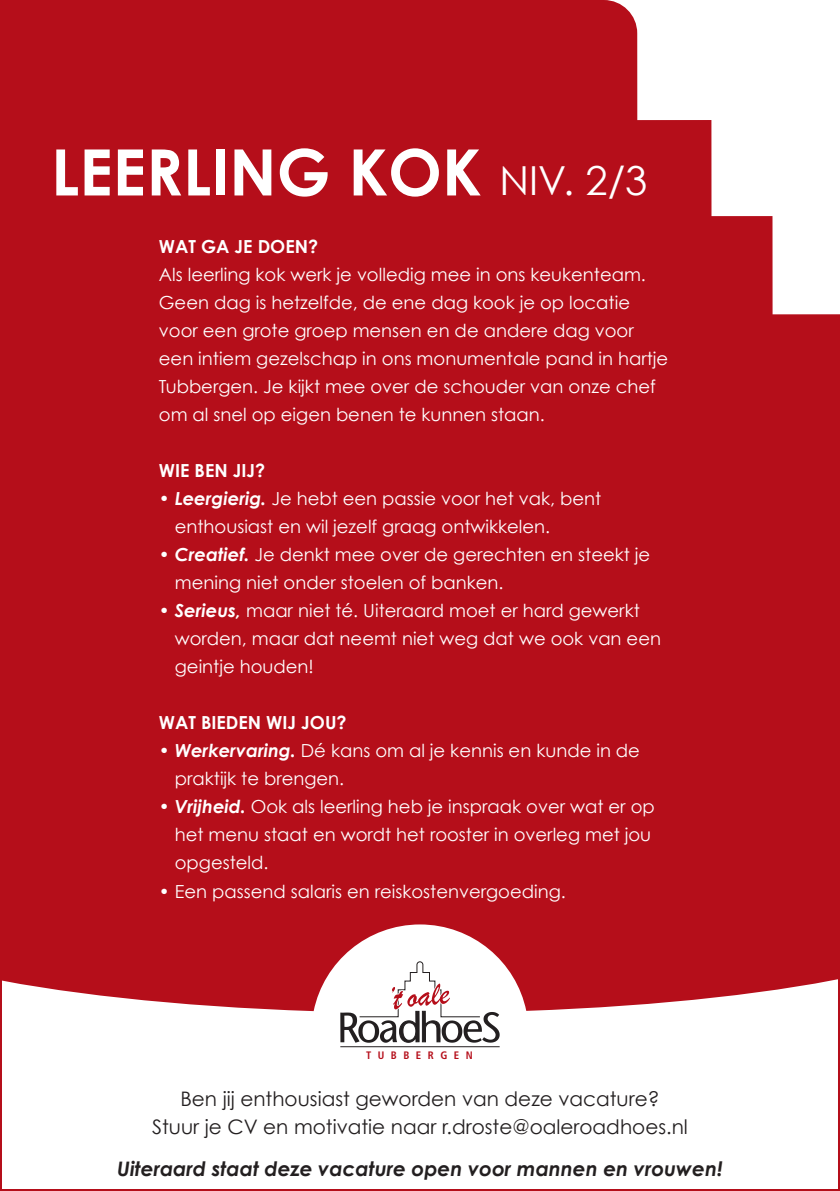
<style>
.page{position:relative;width:840px;height:1191px;background:#fff}
.page>*{position:absolute;margin:0;border:0;box-sizing:border-box;transform-origin:0 0}
.t1{font:700 64px "Century Gothic";color:#fff}
.t2{font:20px/28px "Century Gothic";color:#231f20;text-align:center}
.t3{font:italic 700 20px "Century Gothic";color:#231f20}
.t4{font:18px/28px "Century Gothic";color:#fff}
.t5{font:700 18px "Century Gothic";color:#fff}
.t6{font:700 condensed 10.8px "Frutiger";letter-spacing:.6em;color:#b50e1a}
.s1{font-weight:400;font-size:40px}
.s2{font-weight:700;font-style:italic}
</style>
<div class="page">
<div style="left:0;top:699px;width:839px;height:338px;background:#b50e1a"></div>
<svg style="left:603px;top:0;width:236px;height:699px;fill:#b50e1a"></svg>
<div style="left:0;top:0;width:603px;height:703px;background:#b50e1a"></div>
<svg style="left:3px;top:924px;width:833px;height:124px"></svg>
<hr style="left:340px;top:1046px;width:159px;height:1px;background:#231f20">
<svg style="left:340px;top:960px;width:159px;height:83px;background:#dcd7d7"></svg>
<div style="left:0;top:830px;width:839px;height:361px;border:2px solid #b50e1a"></div>
<h1 class="t1" style="left:51px;top:132px;width:597px">LEERLING KOK <span class="s1">niv. 2/3</span></h1>
<p class="t5" style="left:159px;top:235px;width:161px">WAT GA JE DOEN?</p>
<p class="t4" style="left:159px;top:260px;width:510px">Als leerling kok werk je volledig mee in ons keukenteam.<br>Geen dag is hetzelfde, de ene dag kook je op locatie voor een grote groep mensen en de andere dag voor een intiem gezelschap in ons monumentale pand in hartje Tubbergen. Je kijkt mee over de schouder van onze chef om al snel op eigen benen te kunnen staan.</p>
<p class="t5" style="left:159px;top:459px;width:108px">WIE BEN JIJ?</p>
<p class="t4" style="left:175px;top:484px;width:428px;text-indent:-16px">• <span class="s2">Leergierig.</span> Je hebt een passie voor het vak, bent enthousiast en wil jezelf graag ontwikkelen.</p>
<p class="t4" style="left:175px;top:540px;width:476px;text-indent:-16px">• <span class="s2">Creatief.</span> Je denkt mee over de gerechten en steekt je mening niet onder stoelen of banken.</p>
<p class="t4" style="left:175px;top:596px;width:487px;text-indent:-16px">• <span class="s2">Serieus,</span> maar niet té. Uiteraard moet er hard gewerkt worden, maar dat neemt niet weg dat we ook van een geintje houden!</p>
<p class="t5" style="left:159px;top:711px;width:189px">WAT BIEDEN WIJ JOU?</p>
<p class="t4" style="left:175px;top:736px;width:466px;text-indent:-16px">• <span class="s2">Werkervaring.</span> Dé kans om al je kennis en kunde in de praktijk te brengen.</p>
<p class="t4" style="left:175px;top:792px;width:481px;text-indent:-16px">• <span class="s2">Vrijheid.</span> Ook als leerling heb je inspraak over wat er op het menu staat en wordt het rooster in overleg met jou opgesteld.</p>
<p class="t4" style="left:159px;top:876px;width:408px">• Een passend salaris en reiskostenvergoeding.</p>
<p class="t6" style="left:366px;top:1048px;width:108px">TUBBERGEN</p>
<p class="t2" style="left:152px;top:1084px;width:537px">Ben jij enthousiast geworden van deze vacature?<br>Stuur je CV en motivatie naar r.droste@oaleroadhoes.nl</p>
<p class="t3" style="left:117px;top:1156px;width:606px">Uiteraard staat deze vacature open voor mannen en vrouwen!</p>
</div>
